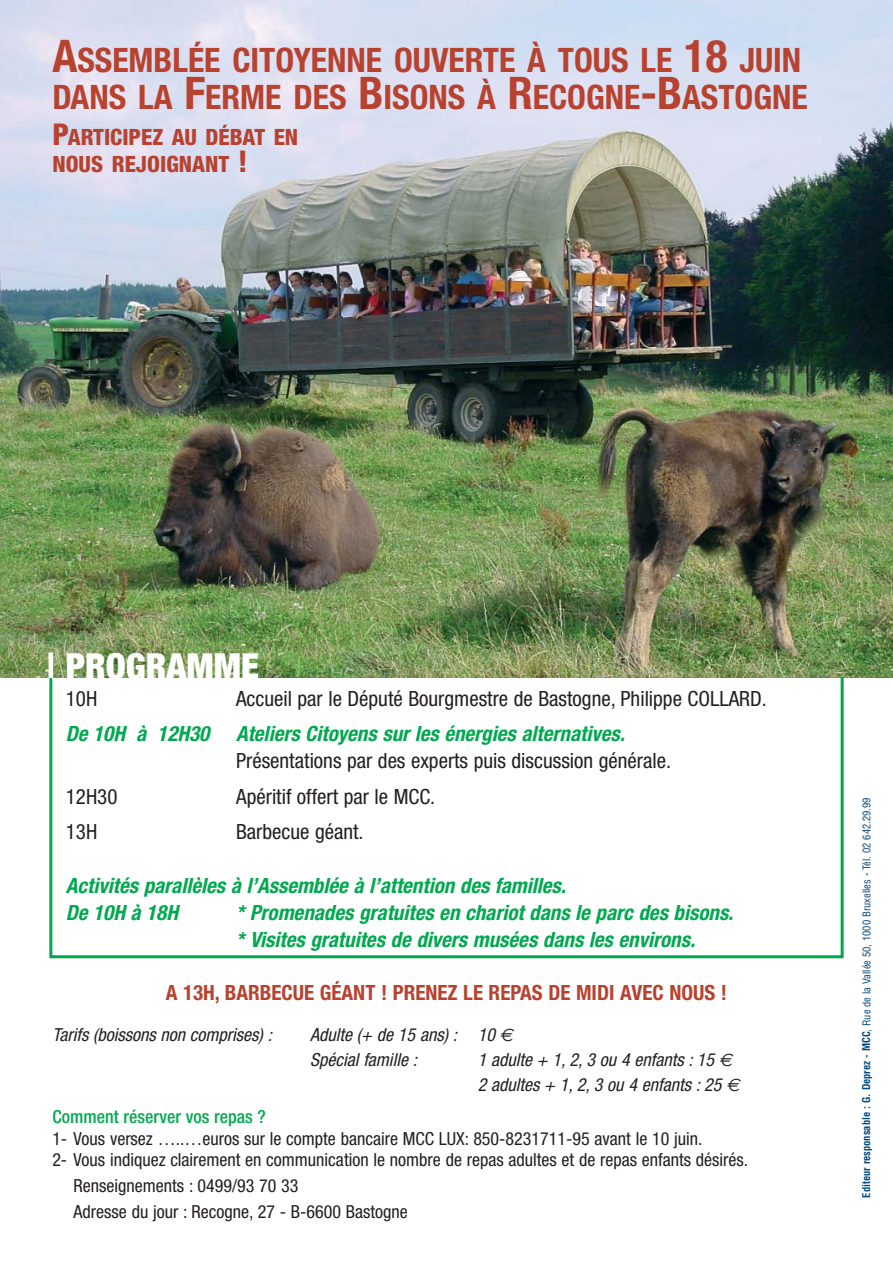
<style>
.page{position:relative;width:893px;height:1263px;background:#fff}
.page>*{position:absolute;margin:0;border:0;box-sizing:border-box;transform-origin:0 0}
.t1{font:900 condensed 36px "Helvetica Neue";color:#fff}
.t2{font:700 condensed 33.75px/37.5px "Helvetica Neue";color:#b84230}
.t3{font:800 condensed 22.5px/27px "Helvetica Neue";color:#b84230}
.t4{font:italic 700 condensed 21px/27px "Helvetica Neue";color:#00a94f}
.t5{font:condensed 21px "Helvetica Neue";color:#231f20}
.t6{font:700 condensed 21px "Helvetica Neue";color:#b84230}
.t7{font:condensed 18px/21.6px "Helvetica Neue";color:#231f20}
.t8{font:italic condensed 18px/24.8px "Helvetica Neue";color:#231f20}
.t9{font:500 condensed 18px "Helvetica Neue";color:#00a94f}
.t10{font:condensed 10.5px "Helvetica";color:#00467f}
.s1{font-size:45px}
.s2{font-size:30px}
.s3{font-family:"Euro Sans";font-stretch:normal}
.s4{font-weight:700}
</style>
<div class="page">
<img style="left:0;top:0;width:892px;height:678px">
<svg style="left:48px;top:674px;width:797px;height:285px"></svg>
<hr style="left:49px;top:652px;width:4px;height:26px;background:#fff">
<h2 class="t2" style="left:52px;top:44px;width:757px"><span class="s1">A</span>SSEMBLÉE CITOYENNE OUVERTE À TOUS LE <span class="s1">18</span> JUIN<br>DANS LA <span class="s1">F</span>ERME DES <span class="s1">B</span>ISONS À <span class="s1">R</span>ECOGNE<span class="s1">-B</span>ASTOGNE</h2>
<p class="t3" style="left:52px;top:125px;width:247px"><span class="s2">P</span>ARTICIPEZ AU DÉBAT EN<br>NOUS REJOIGNANT <span class="s2">!</span></p>
<h1 class="t1" style="left:66px;top:653px;width:195px">PROGRAMME</h1>
<p class="t5" style="left:66px;top:691px;width:33px">10H</p>
<p class="t5" style="left:236px;top:691px;width:532px">Accueil par le Député Bourgmestre de Bastogne, Philippe COLLARD.</p>
<p class="t4" style="left:66px;top:722px;width:564px">De 10H à 12H30 Ateliers Citoyens sur les énergies alternatives.</p>
<p class="t5" style="left:236px;top:753px;width:436px">Présentations par des experts puis discussion générale.</p>
<p class="t5" style="left:66px;top:789px;width:53px">12H30</p>
<p class="t5" style="left:236px;top:789px;width:201px">Apéritif offert par le MCC.</p>
<p class="t5" style="left:66px;top:824px;width:33px">13H</p>
<p class="t5" style="left:236px;top:824px;width:129px">Barbecue géant.</p>
<p class="t4" style="left:66px;top:874px;width:505px">Activités parallèles à l’Assemblée à l’attention des familles.<br>De 10H à 18H</p>
<p class="t4" style="left:236px;top:901px;width:503px">* Promenades gratuites en chariot dans le parc des bisons. * Visites gratuites de divers musées dans les environs.</p>
<p class="t6" style="left:166px;top:985px;width:562px">A 13H, BARBECUE GÉANT ! PRENEZ LE REPAS DE MIDI AVEC NOUS !</p>
<p class="t8" style="left:52px;top:1024px;width:221px">Tarifs (boissons non comprises) :</p>
<p class="t8" style="left:310px;top:1024px;width:204px">Adulte (+ de 15 ans) : 10 <span class="s3">€<br></span>Spécial famille :</p>
<p class="t8" style="left:478px;top:1049px;width:263px">1 adulte + 1, 2, 3 ou 4 enfants : 15 <span class="s3">€<br></span>2 adultes + 1, 2, 3 ou 4 enfants : 25 <span class="s3">€</span></p>
<p class="t9" style="left:52px;top:1110px;width:215px">Comment réserver vos repas ?</p>
<p class="t7" style="left:52px;top:1129px;width:697px">1- Vous versez …..…euros sur le compte bancaire MCC LUX: 850-8231711-95 avant le 10 juin.<br>2- Vous indiquez clairement en communication le nombre de repas adultes et de repas enfants désirés.</p>
<p class="t7" style="left:74px;top:1174px;width:336px;line-height:25.8px">Renseignements : 0499/93 70 33<br>Adresse du jour : Recogne, 27 - B-6600 Bastogne</p>
<p class="t10" style="left:862px;top:1198px;width:402px;rotate:-90deg"><span class="s4">Editeur responsable : G. Deprez - MCC</span>, Rue de la Vallée 50, 1000 Bruxelles - Tél. 02 642.29.99</p>
</div>
